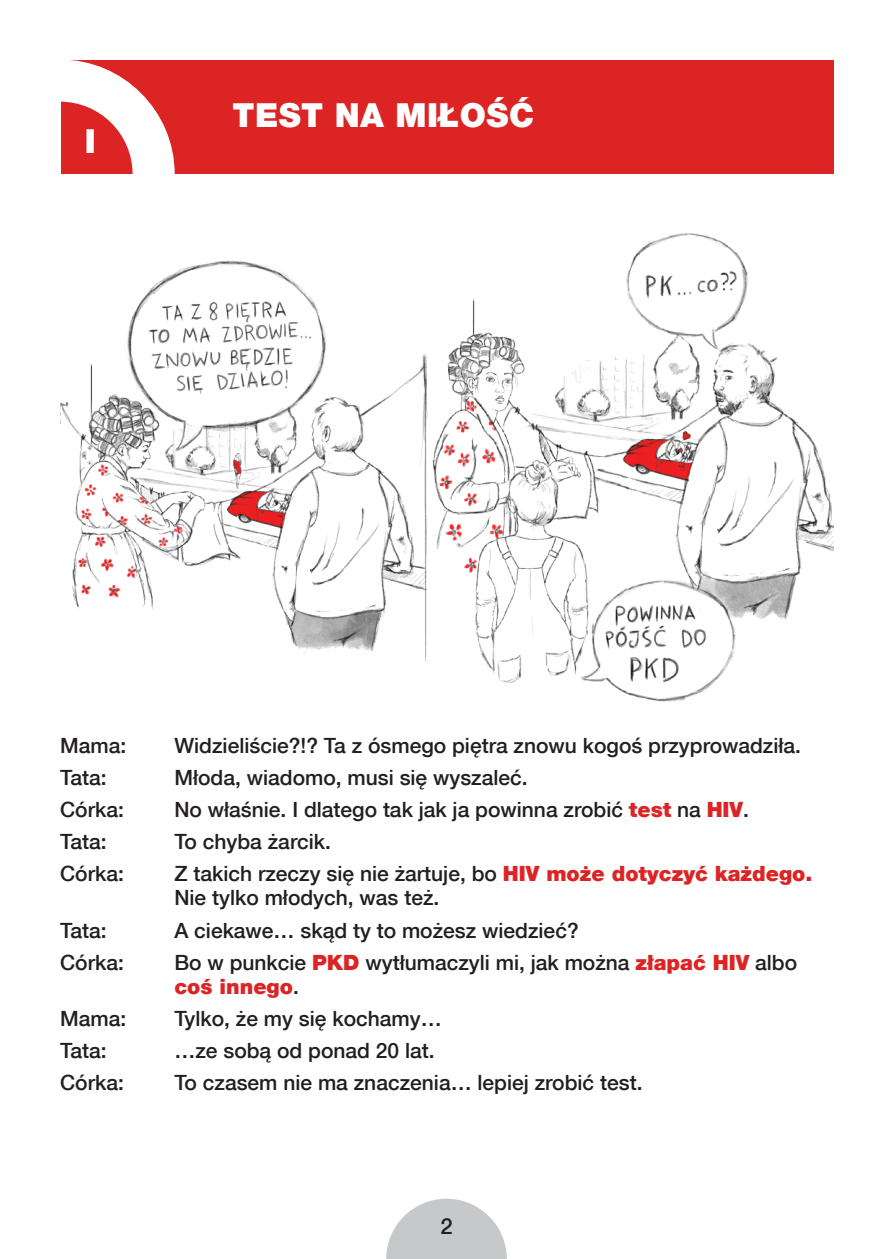
<style>
.page{position:relative;width:893px;height:1259px;background:#fff}
.page>*{position:absolute;margin:0;border:0;box-sizing:border-box;transform-origin:0 0}
.t1{font:900 33px "Helvetica Neue CE 95";letter-spacing:.015em;color:#fff}
.t2{font:500 21.9px "Helvetica Neue CE 65";color:#231f20}
.t3{font:500 21px/24.3px "Helvetica Neue CE 65";color:#231f20}
.t4{font:900 21px "Helvetica Neue CE 95";color:#dc2425}
.s1{font-family:"Helvetica Neue CE 95";font-weight:900;color:#dc2425}
.s2{font-family:"Helvetica Neue CE 65";font-weight:500;color:#231f20}
</style>
<div class="page">
<img style="left:432px;top:233px;width:401px;height:469px">
<img style="left:60px;top:261px;width:368px;height:401px">
<div style="left:62px;top:60px;width:772px;height:113px;background:#dc2425"></div>
<svg style="left:61px;top:60px;width:114px;height:114px"></svg>
<svg style="left:386px;top:1198px;width:121px;height:61px"></svg>
<h1 class="t1" style="left:85px;top:121px;width:12px">I</h1>
<h1 class="t1" style="left:232px;top:95px;width:303px">Test na miłość</h1>
<p class="t3" style="left:60px;top:733px;width:68px">Mama:</p>
<p class="t3" style="left:174px;top:733px;width:628px">Widzieliście?!? Ta z ósmego piętra znowu kogoś przyprowadziła.</p>
<p class="t3" style="left:60px;top:765px;width:48px">Tata:</p>
<p class="t3" style="left:174px;top:765px;width:355px">Młoda, wiadomo, musi się wyszaleć.</p>
<p class="t3" style="left:60px;top:797px;width:65px">Córka:</p>
<p class="t3" style="left:174px;top:797px;width:576px">No właśnie. I dlatego tak jak ja powinna zrobić <span class="s1">test</span> na <span class="s1">HIV</span>.</p>
<p class="t3" style="left:60px;top:829px;width:48px">Tata:</p>
<p class="t3" style="left:174px;top:829px;width:158px">To chyba żarcik.</p>
<p class="t3" style="left:60px;top:861px;width:65px">Córka:</p>
<p class="t3" style="left:174px;top:861px;width:640px">Z takich rzeczy się nie żartuje, bo <span class="s1">HIV może dotyczyć każdego.<br></span>Nie tylko młodych, was też.</p>
<p class="t3" style="left:60px;top:918px;width:48px">Tata:</p>
<p class="t3" style="left:174px;top:918px;width:406px">A ciekawe… skąd ty to możesz wiedzieć?</p>
<p class="t3" style="left:60px;top:950px;width:65px">Córka:</p>
<p class="t3" style="left:174px;top:950px;width:624px">Bo w punkcie <span class="s1">PKD</span> wytłumaczyli mi, jak można <span class="s1">złapać HIV</span> albo</p>
<p class="t4" style="left:174px;top:973px;width:126px">coś innego<span class="s2">.</span></p>
<p class="t3" style="left:60px;top:1006px;width:68px">Mama:</p>
<p class="t3" style="left:174px;top:1006px;width:269px">Tylko, że my się kochamy…</p>
<p class="t3" style="left:60px;top:1038px;width:48px">Tata:</p>
<p class="t3" style="left:174px;top:1038px;width:262px">…ze sobą od ponad 20 lat.</p>
<p class="t3" style="left:60px;top:1070px;width:65px">Córka:</p>
<p class="t3" style="left:174px;top:1070px;width:470px">To czasem nie ma znaczenia… lepiej zrobić test.</p>
<p class="t2" style="left:440px;top:1213px;width:14px">2</p>
</div>
